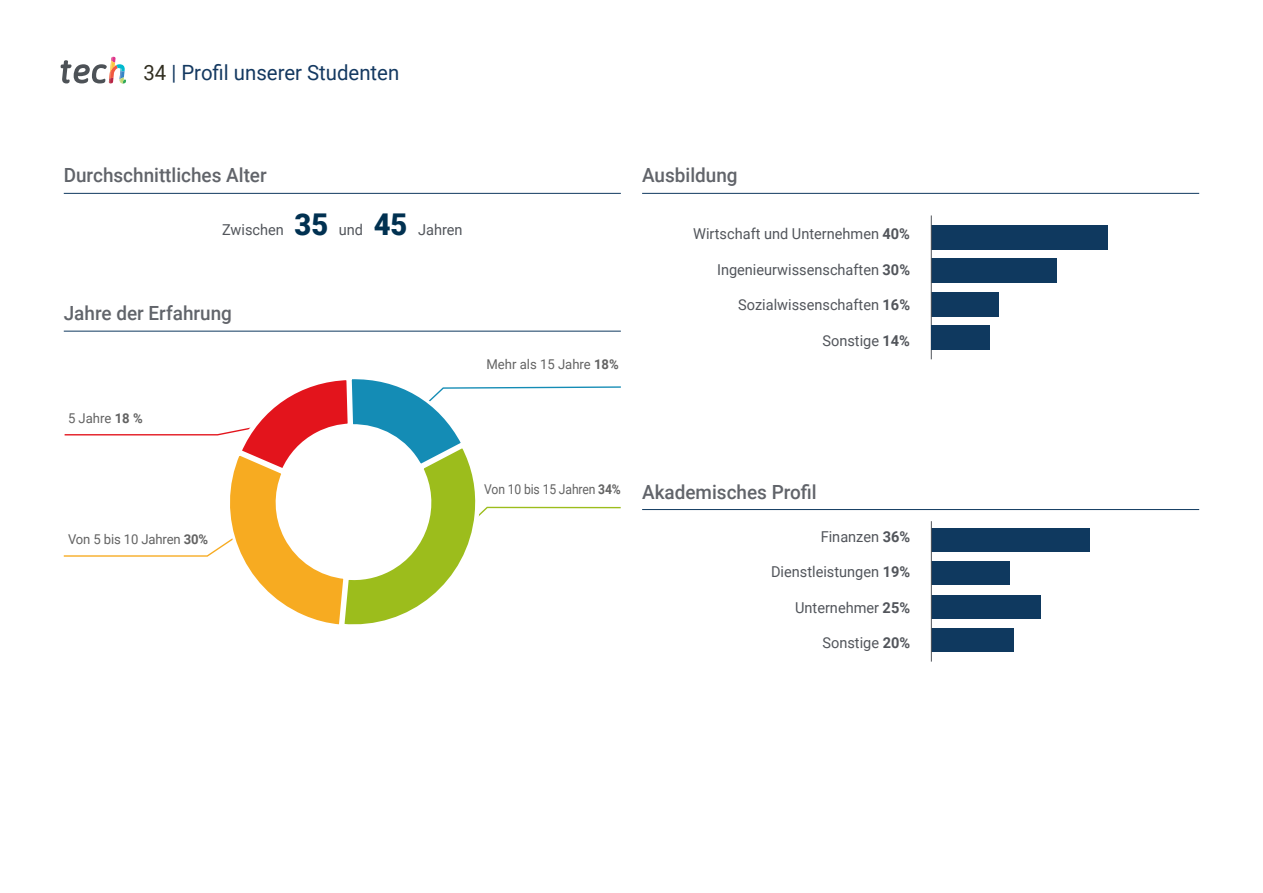
<style>
.page{position:relative;width:1263px;height:893px;background:#fff}
.page>*{position:absolute;margin:0;border:0;box-sizing:border-box;transform-origin:0 0}
.t1{font:21px "Roboto";color:#143961}
.t2{font:500 19.5px "Roboto";color:#61646a}
.t3{font:15px "Roboto";color:#52555b}
.t4{font:13.5px "Roboto";letter-spacing:-.01em;color:#636363}
.t5{font:13.5px "Roboto";letter-spacing:-.01em;color:#636363;scale:.9 1}
.s1{color:#312e20}
.s2{font-weight:900;font-size:30px;color:#013151}
.s3{font-weight:700}
</style>
<div class="page">
<svg style="left:61px;top:57px;width:65px;height:27px"></svg>
<hr style="left:64px;top:193px;width:557px;height:1px;background:#0f395f">
<hr style="left:64px;top:331px;width:557px;height:1px;background:#0f395f">
<hr style="left:642px;top:509px;width:557px;height:1px;background:#0f395f">
<div style="left:931px;top:528px;width:159px;height:24px;background:#0f395f"></div>
<div style="left:931px;top:561px;width:79px;height:24px;background:#0f395f"></div>
<div style="left:931px;top:595px;width:110px;height:24px;background:#0f395f"></div>
<div style="left:931px;top:628px;width:83px;height:24px;background:#0f395f"></div>
<hr style="left:931px;top:521px;width:1px;height:141px;background:#52555b">
<hr style="left:642px;top:193px;width:557px;height:1px;background:#0f395f">
<div style="left:931px;top:225px;width:177px;height:24px;background:#0f395f"></div>
<div style="left:931px;top:259px;width:126px;height:24px;background:#0f395f"></div>
<div style="left:931px;top:292px;width:68px;height:24px;background:#0f395f"></div>
<hr style="left:931px;top:215px;width:1px;height:144px;background:#52555b">
<div style="left:931px;top:326px;width:59px;height:24px;background:#0f395f"></div>
<svg style="left:64px;top:379px;width:557px;height:246px"></svg>
<h1 class="t1" style="left:144px;top:57px;width:257px"><span class="s1">34</span> | Profil unserer Studenten</h1>
<h2 class="t2" style="left:64px;top:161px;width:204px">Durchschnittliches Alter</h2>
<p class="t3" style="left:222px;top:219px;width:242px">Zwischen <span class="s2">35</span> und <span class="s2">45</span> Jahren</p>
<h2 class="t2" style="left:64px;top:300px;width:170px">Jahre der Erfahrung</h2>
<p class="t4" style="left:68px;top:409px;width:76px">5 Jahre <span class="s3">18 %</span></p>
<p class="t4" style="left:486px;top:355px;width:134px">Mehr als 15 Jahre <span class="s3">18%</span></p>
<h2 class="t2" style="left:642px;top:161px;width:97px">Ausbildung</h2>
<p class="t3" style="left:693px;top:224px;width:218px">Wirtschaft und Unternehmen <span class="s3">40%</span></p>
<p class="t3" style="left:717px;top:259px;width:195px">Ingenieurwissenschaften <span class="s3">30%</span></p>
<p class="t3" style="left:738px;top:295px;width:173px">Sozialwissenschaften <span class="s3">16%</span></p>
<p class="t3" style="left:822px;top:330px;width:89px">Sonstige <span class="s3">14%</span></p>
<p class="t4" style="left:68px;top:529px;width:142px">Von 5 bis 10 Jahren <span class="s3">30%</span></p>
<p class="t5" style="left:484px;top:480px;width:153px">Von 10 bis 15 Jahren <span class="s3">34%</span></p>
<h2 class="t2" style="left:642px;top:478px;width:176px">Akademisches Profil</h2>
<p class="t3" style="left:821px;top:526px;width:91px">Finanzen <span class="s3">36%</span></p>
<p class="t3" style="left:771px;top:561px;width:141px">Dienstleistungen <span class="s3">19%</span></p>
<p class="t3" style="left:795px;top:597px;width:116px">Unternehmer <span class="s3">25%</span></p>
<p class="t3" style="left:822px;top:632px;width:89px">Sonstige <span class="s3">20%</span></p>
</div>
